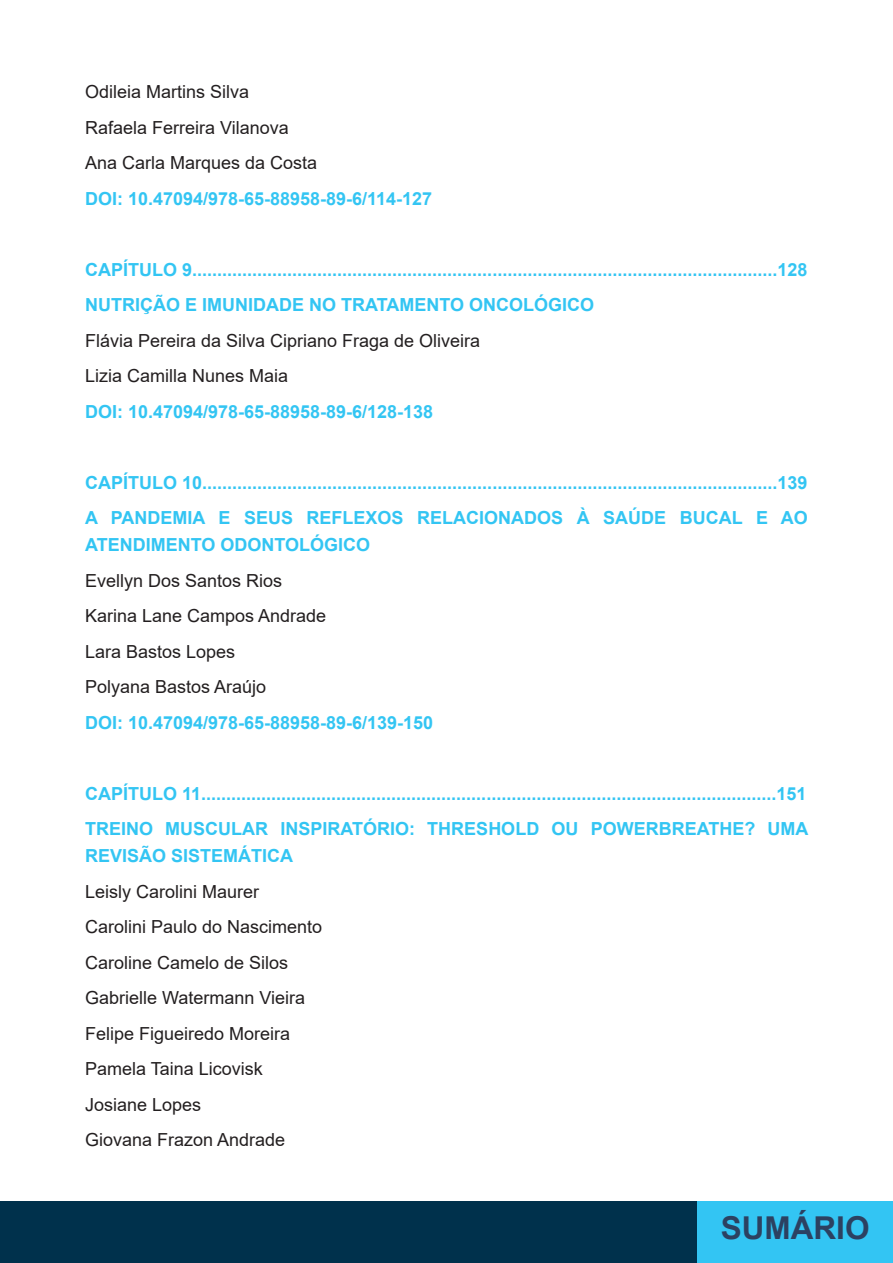
<style>
.page{position:relative;width:893px;height:1263px;background:#fff}
.page>*{position:absolute;margin:0;border:0;box-sizing:border-box;transform-origin:0 0}
.t1{font:700 31.5px "Arial";color:#2c4161}
.t2{font:700 18px/27px "Arial";color:#33c5f3}
.t3{font:18px "Arial";color:#231f20}
</style>
<div class="page">
<div style="left:0;top:1201px;width:810px;height:62px;background:#00314c"></div>
<div style="left:697px;top:1201px;width:196px;height:62px;background:#33c5f3"></div>
<p class="t3" style="left:85px;top:79px;width:166px">Odileia Martins Silva</p>
<p class="t3" style="left:85px;top:115px;width:205px">Rafaela Ferreira Vilanova</p>
<p class="t3" style="left:85px;top:150px;width:234px">Ana Carla Marques da Costa</p>
<p class="t2" style="left:85px;top:185px;width:349px">DOI: 10.47094/978-65-88958-89-6/114-127</p>
<p class="t2" style="left:85px;top:256px;width:724px">CAPÍTULO 9.....................................................................................................................128</p>
<p class="t2" style="left:85px;top:292px;width:511px">NUTRIÇÃO E IMUNIDADE NO TRATAMENTO ONCOLÓGICO</p>
<p class="t3" style="left:85px;top:328px;width:397px">Flávia Pereira da Silva Cipriano Fraga de Oliveira</p>
<p class="t3" style="left:85px;top:363px;width:205px">Lizia Camilla Nunes Maia</p>
<p class="t2" style="left:85px;top:398px;width:350px">DOI: 10.47094/978-65-88958-89-6/128-138</p>
<p class="t2" style="left:85px;top:469px;width:724px">CAPÍTULO 10...................................................................................................................139</p>
<p class="t2" style="left:85px;top:505px;width:724px">A PANDEMIA E SEUS REFLEXOS RELACIONADOS À SAÚDE BUCAL E AO<br>ATENDIMENTO ODONTOLÓGICO</p>
<p class="t3" style="left:85px;top:568px;width:199px">Evellyn Dos Santos Rios</p>
<p class="t3" style="left:85px;top:603px;width:243px">Karina Lane Campos Andrade</p>
<p class="t3" style="left:85px;top:639px;width:152px">Lara Bastos Lopes</p>
<p class="t3" style="left:85px;top:674px;width:183px">Polyana Bastos Araújo</p>
<p class="t2" style="left:85px;top:709px;width:350px">DOI: 10.47094/978-65-88958-89-6/139-150</p>
<p class="t2" style="left:85px;top:780px;width:723px">CAPÍTULO 11...................................................................................................................151</p>
<p class="t2" style="left:85px;top:816px;width:725px">TREINO MUSCULAR INSPIRATÓRIO: THRESHOLD OU POWERBREATHE? UMA<br>REVISÃO SISTEMÁTICA</p>
<p class="t3" style="left:85px;top:879px;width:176px">Leisly Carolini Maurer</p>
<p class="t3" style="left:85px;top:915px;width:239px">Carolini Paulo do Nascimento</p>
<p class="t3" style="left:85px;top:950px;width:205px">Caroline Camelo de Silos</p>
<p class="t3" style="left:85px;top:986px;width:222px">Gabrielle Watermann Vieira</p>
<p class="t3" style="left:85px;top:1021px;width:207px">Felipe Figueiredo Moreira</p>
<p class="t3" style="left:85px;top:1057px;width:179px">Pamela Taina Licovisk</p>
<p class="t3" style="left:85px;top:1092px;width:118px">Josiane Lopes</p>
<p class="t3" style="left:85px;top:1128px;width:202px">Giovana Frazon Andrade</p>
<h1 class="t1" style="left:721px;top:1206px;width:150px">SUMÁRIO</h1>
</div>
